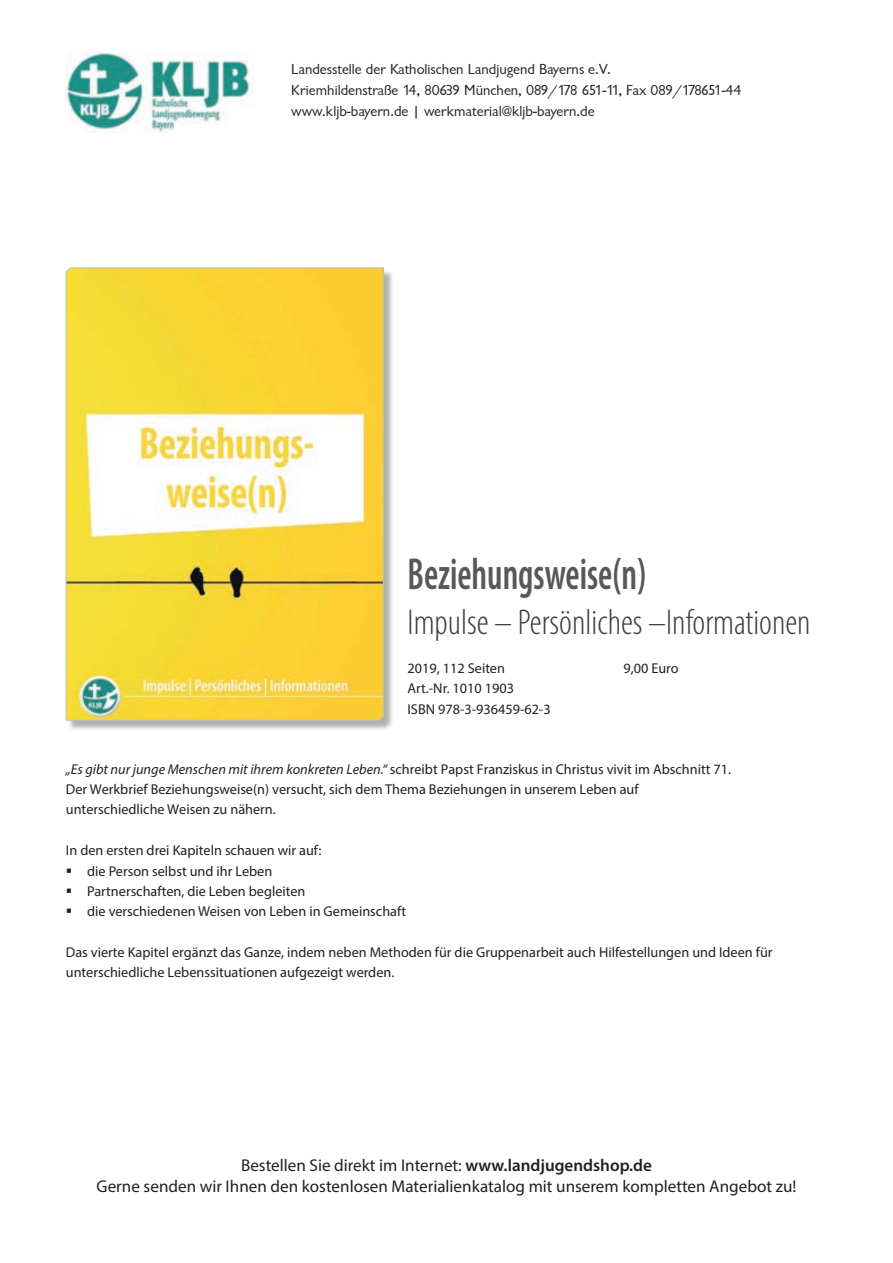
<style>
.page{position:relative;width:893px;height:1263px;background:#fff}
.page>*{position:absolute;margin:0;border:0;box-sizing:border-box;transform-origin:0 0}
.t1{font:600 condensed 45px "Myriad Pro";color:#57585a;scale:.8 1}
.t2{font:300 condensed 36px "Myriad Pro";color:#3e3e3f}
.t3{font:17.1px/20.2px "Myriad Pro";color:#231f20;text-align:center}
.t4{font:15px/21px "Garrison Sans";color:#231f20}
.t5{font:14.25px/20.2px "Myriad Pro";color:#231f20}
.s1{font-style:italic}
.s2{font-weight:600}
</style>
<div class="page">
<img style="left:66px;top:51px;width:187px;height:81px">
<div style="left:67px;top:269px;width:327px;height:462px;background:#231f20;opacity:.35"></div>
<svg style="left:65px;top:267px;width:319px;height:454px"></svg>
<p class="t4" style="left:291px;top:59px;width:452px">Landesstelle der Katholischen Landjugend Bayerns e.V.<br>Kriemhildenstraße 14, 80639 München, 089/178 651-11, Fax 089/178651-44 www.kljb-bayern.de | werkmaterial@kljb-bayern.de</p>
<h1 class="t1" style="left:408px;top:546px;width:300px">Beziehungsweise(n)</h1>
<h2 class="t2" style="left:408px;top:601px;width:405px">Impulse – Persönliches –Informationen</h2>
<p class="t5" style="left:408px;top:658px;width:99px">2019, 112 Seiten</p>
<p class="t5" style="left:624px;top:658px;width:57px">9,00 Euro</p>
<p class="t5" style="left:408px;top:678px;width:145px">Art.-Nr. 1010 1903<br>ISBN 978-3-936459-62-3</p>
<p class="t5" style="left:66px;top:759px;width:667px"><span class="s1">„Es gibt nur junge Menschen mit ihrem konkreten Leben.“</span> schreibt Papst Franziskus in Christus vivit im Abschnitt 71.<br>Der Werkbrief Beziehungsweise(n) versucht, sich dem Thema Beziehungen in unserem Leben auf unterschiedliche Weisen zu nähern.</p>
<p class="t5" style="left:87px;top:840px;width:320px;text-indent:-21px">In den ersten drei Kapiteln schauen wir auf:<br>die Person selbst und ihr Leben<br>Partnerschaften, die Leben begleiten<br>die verschiedenen Weisen von Leben in Gemeinschaft</p>
<p class="t5" style="left:66px;top:942px;width:708px">Das vierte Kapitel ergänzt das Ganze, indem neben Methoden für die Gruppenarbeit auch Hilfestellungen und Ideen für unterschiedliche Lebenssituationen aufgezeigt werden.</p>
<p class="t3" style="left:97px;top:1155px;width:701px">Bestellen Sie direkt im Internet: <span class="s2">www.landjugendshop.de<br></span>Gerne senden wir Ihnen den kostenlosen Materialienkatalog mit unserem kompletten Angebot zu!</p>
</div>
